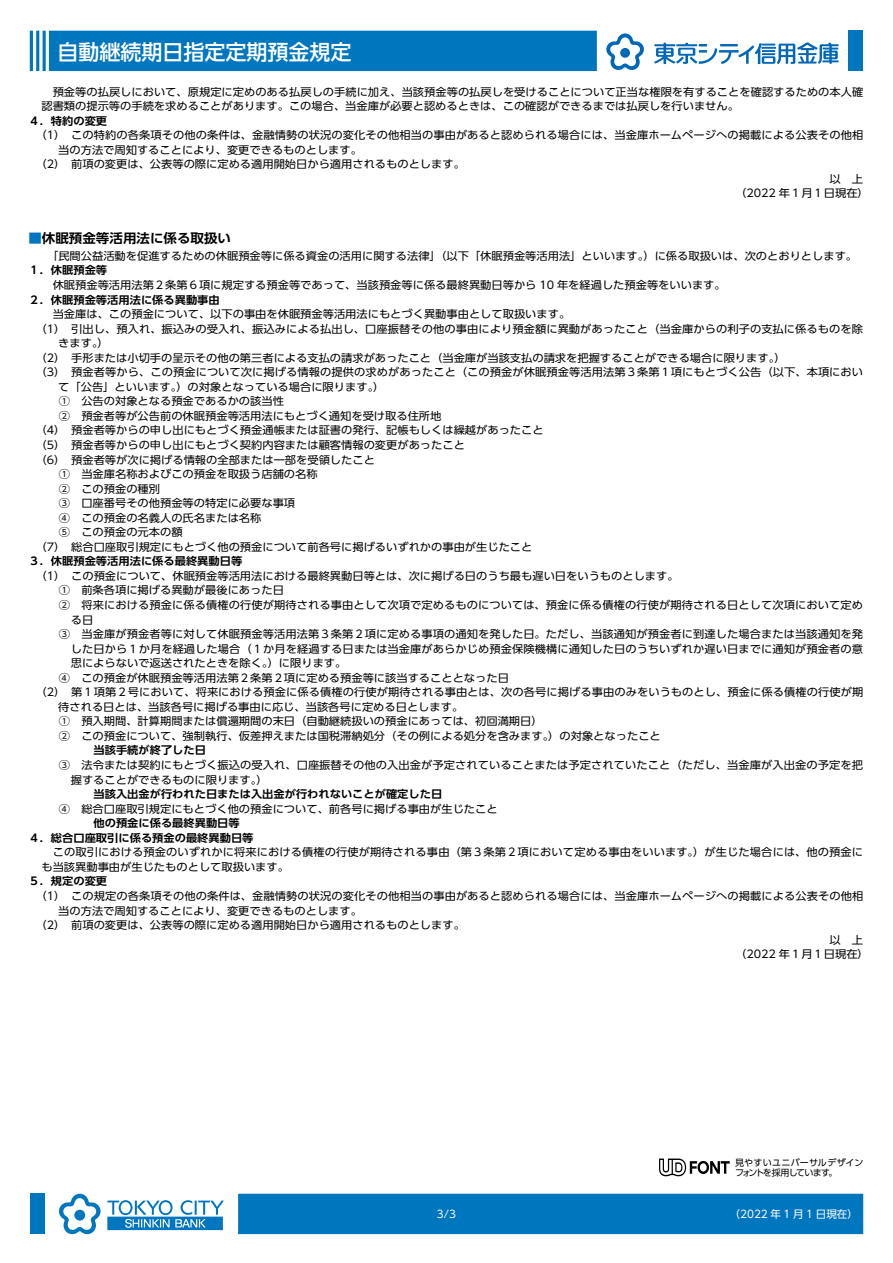
<style>
.page{position:relative;width:893px;height:1263px;background:#fff}
.page>*{position:absolute;margin:0;border:0;box-sizing:border-box;transform-origin:0 0}
.t1{font:500 21px "UD Shin Go Pr 6 N";color:#fff}
.t2{font:700 12.9px "UD Shin Go Pr 6 N De";color:#000;scale:1.05 1}
.t3{font:10.65px/14.5px "UD Shin Go Pr 6 N";color:#000;scale:1.05 1}
.t4{font:700 10.65px/14.5px "UD Shin Go Pr 6 N De";color:#000;scale:1.05 1}
.t5{font:10.5px "UD Shin Go Pr 6 N";color:#fff}
.t6{font:9px/10.5px "UD Shin Go Pr 6 N";letter-spacing:.02em;color:#000}
.t7{font:9px "UD Shin Go Pr 6 N";letter-spacing:-.1em;color:#000}
.s1{color:#0076bf}
</style>
<div class="page">
<svg style="left:659px;top:1158px;width:71px;height:18px"></svg>
<div style="left:238px;top:1194px;width:625px;height:40px;background:#0076bf"></div>
<div style="left:30px;top:1194px;width:15px;height:40px;background:#0076bf"></div>
<div style="left:49px;top:31px;width:548px;height:40px;background:#0076bf"></div>
<hr style="left:30px;top:31px;width:3px;height:40px;background:#0076bf">
<hr style="left:36px;top:31px;width:3px;height:40px;background:#0076bf">
<hr style="left:43px;top:31px;width:3px;height:40px;background:#0076bf">
<div style="left:848px;top:31px;width:15px;height:40px;background:#0076bf"></div>
<svg style="left:606px;top:33px;width:38px;height:37px"></svg>
<svg style="left:654px;top:42px;width:185px;height:22px"></svg>
<svg style="left:107px;top:1200px;width:117px;height:30px"></svg>
<svg style="left:59px;top:1194px;width:42px;height:40px"></svg>
<h1 class="t1" style="left:57px;top:35px;width:295px">自動継続期日指定定期預金規定</h1>
<p class="t3" style="left:41px;top:84px;width:784px;text-indent:11px">預金等の払戻しにおいて、原規定に定めのある払戻しの手続に加え、当該預金等の払戻しを受けることについて正当な権限を有することを確認するための本人確認書類の提示等の手続を求めることがあります。この場合、当金庫が必要と認めるときは、この確認ができるまでは払戻しを行いません。</p>
<p class="t4" style="left:28px;top:113px;width:76px">４．特約の変更</p>
<p class="t3" style="left:36px;top:128px;width:790px">（1）　この特約の各条項その他の条件は、金融情勢の状況の変化その他相当の事由があると認められる場合には、当金庫ホームページへの掲載による公表その他相</p>
<p class="t3" style="left:58px;top:142px;width:291px">当の方法で周知することにより、変更できるものとします。</p>
<p class="t3" style="left:36px;top:157px;width:410px">（2）　前項の変更は、公表等の際に定める適用開始日から適用されるものとします。</p>
<p class="t3" style="left:829px;top:171px;width:34px">以　上</p>
<p class="t3" style="left:735px;top:186px;width:129px">（2022 年１月１日現在(</p>
<p class="t2" style="left:28px;top:228px;width:194px"><span class="s1">■</span>休眠預金等活用法に係る取扱い</p>
<p class="t3" style="left:47px;top:248px;width:773px">「民間公益活動を促進するための休眠預金等に係る資金の活用に関する法律」（以下「休眠預金等活用法」といいます。）に係る取扱いは、次のとおりとします。</p>
<p class="t4" style="left:28px;top:263px;width:77px">１．休眠預金等</p>
<p class="t3" style="left:53px;top:277px;width:642px">休眠預金等活用法第２条第６項に規定する預金等であって、当該預金等に係る最終異動日等から 10 年を経過した預金等をいいます。</p>
<p class="t4" style="left:28px;top:292px;width:184px">２．休眠預金等活用法に係る異動事由</p>
<p class="t3" style="left:53px;top:306px;width:494px">当金庫は、この預金について、以下の事由を休眠預金等活用法にもとづく異動事由として取扱います。</p>
<p class="t3" style="left:36px;top:321px;width:790px">（1）　引出し、預入れ、振込みの受入れ、振込みによる払出し、口座振替その他の事由により預金額に異動があったこと（当金庫からの利子の支払に係るものを除</p>
<p class="t3" style="left:58px;top:335px;width:50px">きます (。</p>
<p class="t3" style="left:36px;top:350px;width:716px">（2）　手形または小切手の呈示その他の第三者による支払の請求があったこと（当金庫が当該支払の請求を把握することができる場合に限ります (。</p>
<p class="t3" style="left:36px;top:365px;width:790px">（3）　預金者等から、この預金について次に掲げる情報の提供の求めがあったこと（この預金が休眠預金等活用法第３条第１項にもとづく公告（以下、本項におい</p>
<p class="t3" style="left:58px;top:379px;width:312px">て「公告」といいます。）の対象となっている場合に限ります (。</p>
<p class="t3" style="left:59px;top:394px;width:216px">①　公告の対象となる預金であるかの該当性</p>
<p class="t3" style="left:59px;top:408px;width:366px">②　預金者等が公告前の休眠預金等活用法にもとづく通知を受け取る住所地</p>
<p class="t3" style="left:36px;top:423px;width:485px">（4）　預金者等からの申し出にもとづく預金通帳または証書の発行、記帳もしくは繰越があったこと</p>
<p class="t3" style="left:36px;top:437px;width:410px">（5）　預金者等からの申し出にもとづく契約内容または顧客情報の変更があったこと</p>
<p class="t3" style="left:36px;top:452px;width:325px">（6）　預金者等が次に掲げる情報の全部または一部を受領したこと</p>
<p class="t3" style="left:59px;top:466px;width:248px">①　当金庫名称およびこの預金を取扱う店舗の名称</p>
<p class="t3" style="left:59px;top:481px;width:98px">②　この預金の種別</p>
<p class="t3" style="left:59px;top:495px;width:226px">③　口座番号その他預金等の特定に必要な事項</p>
<p class="t3" style="left:59px;top:510px;width:194px">④　この預金の名義人の氏名または名称</p>
<p class="t3" style="left:59px;top:525px;width:119px">⑤　この預金の元本の額</p>
<p class="t3" style="left:36px;top:539px;width:475px">（7）　総合口座取引規定にもとづく他の預金について前各号に掲げるいずれかの事由が生じたこと</p>
<p class="t4" style="left:28px;top:554px;width:205px">３．休眠預金等活用法に係る最終異動日等</p>
<p class="t3" style="left:36px;top:568px;width:614px">（1）　この預金について、休眠預金等活用法における最終異動日等とは、次に掲げる日のうち最も遅い日をいうものとします。</p>
<p class="t3" style="left:59px;top:583px;width:216px">①　前条各項に掲げる異動が最後にあった日</p>
<p class="t3" style="left:59px;top:597px;width:767px">②　将来における預金に係る債権の行使が期待される事由として次項で定めるものについては、預金に係る債権の行使が期待される日として次項において定め</p>
<p class="t3" style="left:71px;top:612px;width:23px">る日</p>
<p class="t3" style="left:59px;top:626px;width:767px">③　当金庫が預金者等に対して休眠預金等活用法第３条第２項に定める事項の通知を発した日。ただし、当該通知が預金者に到達した場合または当該通知を発</p>
<p class="t3" style="left:71px;top:641px;width:756px">した日から１か月を経過した場合（１か月を経過する日または当金庫があらかじめ預金保険機構に通知した日のうちいずれか遅い日までに通知が預金者の意</p>
<p class="t3" style="left:71px;top:655px;width:264px">思によらないで返送されたときを除く。）に限ります。</p>
<p class="t3" style="left:59px;top:670px;width:430px">④　この預金が休眠預金等活用法第２条第２項に定める預金等に該当することとなった日</p>
<p class="t3" style="left:36px;top:685px;width:790px">（2）　第１項第２号において、将来における預金に係る債権の行使が期待される事由とは、次の各号に掲げる事由のみをいうものとし、預金に係る債権の行使が期</p>
<p class="t3" style="left:58px;top:699px;width:387px">待される日とは、当該各号に掲げる事由に応じ、当該各号に定める日とします。</p>
<p class="t3" style="left:59px;top:714px;width:462px">①　預入期間、計算期間または償還期間の末日（自動継続扱いの預金にあっては、初回満期日(</p>
<p class="t3" style="left:59px;top:728px;width:575px">②　この預金について、強制執行、仮差押えまたは国税滞納処分（その例による処分を含みます。）の対象となったこと</p>
<p class="t4" style="left:71px;top:743px;width:130px">　　当該手続が終了した日</p>
<p class="t3" style="left:71px;top:757px;width:756px;text-indent:-12px">③　法令または契約にもとづく振込の受入れ、口座振替その他の入出金が予定されていることまたは予定されていたこと（ただし、当金庫が入出金の予定を把握することができるものに限ります (。</p>
<p class="t4" style="left:71px;top:786px;width:355px">　　当該入出金が行われた日または入出金が行われないことが確定した日</p>
<p class="t3" style="left:59px;top:801px;width:419px">④　総合口座取引規定にもとづく他の預金について、前各号に掲げる事由が生じたこと</p>
<p class="t4" style="left:28px;top:815px;width:216px;text-indent:43px">　　他の預金に係る最終異動日等<br>４．総合口座取引に係る預金の最終異動日等</p>
<p class="t3" style="left:41px;top:845px;width:784px;text-indent:11px">この取引における預金のいずれかに将来における債権の行使が期待される事由（第３条第２項において定める事由をいいます。）が生じた場合には、他の預金にも当該異動事由が生じたものとして取扱います。</p>
<p class="t4" style="left:28px;top:874px;width:77px">５．規定の変更</p>
<p class="t3" style="left:36px;top:888px;width:790px">（1）　この規定の各条項その他の条件は、金融情勢の状況の変化その他相当の事由があると認められる場合には、当金庫ホームページへの掲載による公表その他相</p>
<p class="t3" style="left:58px;top:903px;width:291px">当の方法で周知することにより、変更できるものとします。</p>
<p class="t3" style="left:36px;top:917px;width:410px">（2）　前項の変更は、公表等の際に定める適用開始日から適用されるものとします。</p>
<p class="t3" style="left:829px;top:932px;width:34px">以　上</p>
<p class="t3" style="left:735px;top:946px;width:129px">（2022 年１月１日現在(</p>
<p class="t5" style="left:437px;top:1205px;width:21px">3/3</p>
<p class="t6" style="left:829px;top:1157px;width:36px;text-indent:-94px">見やすいユニバーサルデザイン。</p>
<p class="t7" style="left:735px;top:1165px;width:97px">フォントを採用しています</p>
<p class="t5" style="left:730px;top:1205px;width:130px">（2022 年 1 月 1 日現在(</p>
</div>
